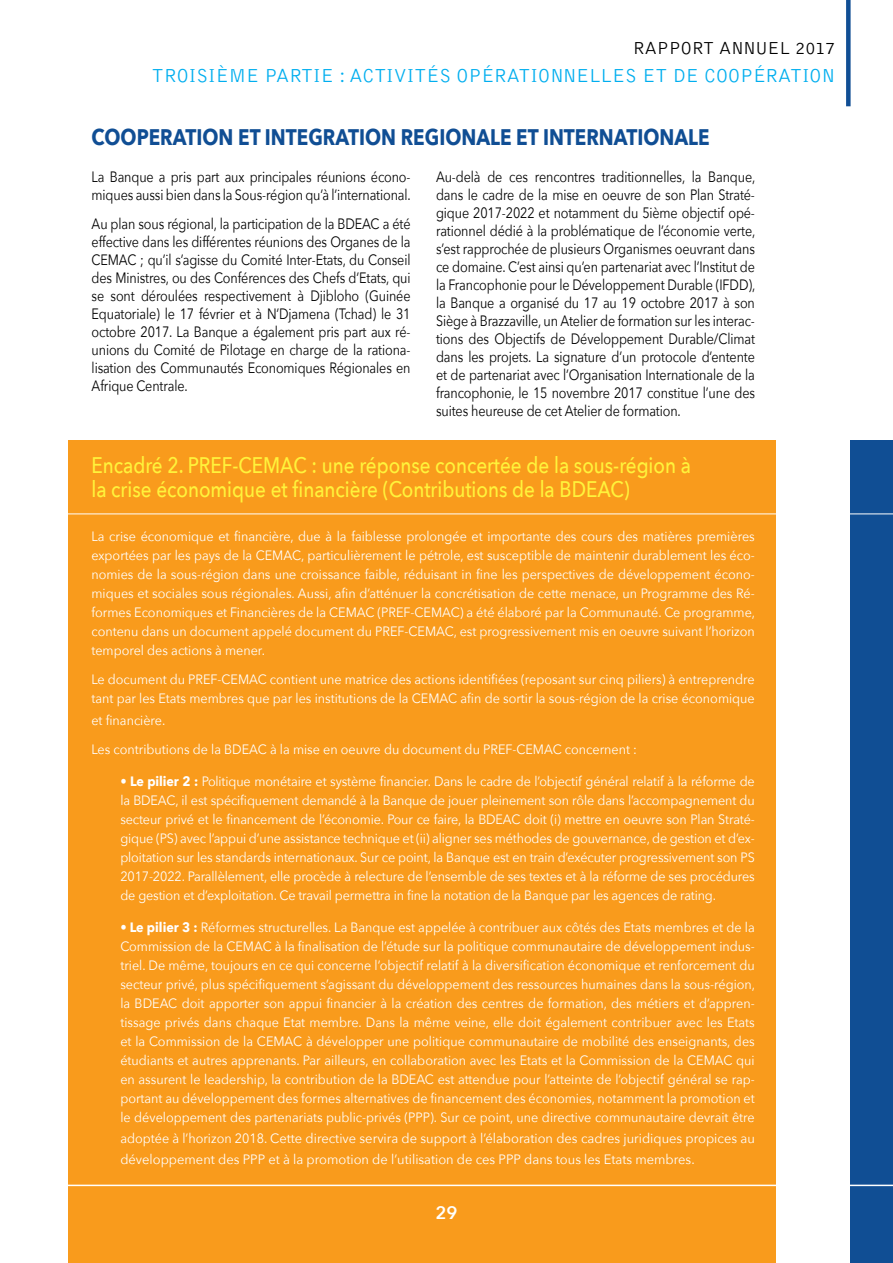
<style>
.page{position:relative;width:893px;height:1263px;background:#fff}
.page>*{position:absolute;margin:0;border:0;box-sizing:border-box;transform-origin:0 0}
.t1{font:500 22.5px/24px "Avenir Next";color:#fff33b;scale:.84 1}
.t2{font:700 22.5px "Avenir Next";color:#104e94;scale:.84 1}
.t3{font:300 19.5px "Bell Gothic Std";color:#00aeef}
.t4{font:300 18px "Bell Gothic Std";color:#000}
.t5{font:600 18px "Avenir Next";color:#fff}
.t6{font:15px/18px "Avenir Next";letter-spacing:-.01em;color:#000;text-align:justify;scale:.84 1}
.t7{font:13.5px/19px "Avenir Next";color:#fff;text-align:justify;scale:.93 1}
.s1{font-weight:700}
</style>
<div class="page">
<div style="left:846px;top:0;width:5px;height:106px;background:#104e94"></div>
<div style="left:68px;top:440px;width:707px;height:823px;background:#f99b1c"></div>
<div style="left:851px;top:440px;width:42px;height:823px;background:#104e94"></div>
<hr style="left:0;top:513px;width:893px;height:1px;background:#fff">
<hr style="left:0;top:1184px;width:893px;height:2px;background:#fff">
<h3 class="t4" style="left:633px;top:38px;width:204px">RAPPORT ANNUEL 2017</h3>
<h2 class="t3" style="left:152px;top:66px;width:685px">TROISIÈME PARTIE : ACTIVITÉS OPÉRATIONNELLES ET DE COOPÉRATION</h2>
<h1 class="t2" style="left:92px;top:117px;width:737px">COOPERATION ET INTEGRATION REGIONALE ET INTERNATIONALE</h1>
<p class="t6" style="left:92px;top:167px;width:382px">La Banque a pris part aux principales réunions écono&shy;miques aussi bien dans la Sous-région qu’à l’international.</p>
<p class="t6" style="left:92px;top:214px;width:381px">Au plan sous régional, la participation de la BDEAC a été effective dans les différentes réunions des Organes de la CEMAC ; qu’il s’agisse du Comité Inter-Etats, du Conseil des Ministres, ou des Conférences des Chefs d’Etats, qui se sont déroulées respectivement à Djibloho (Guinée Equatoriale) le 17 février et à N’Djamena (Tchad) le 31 octobre 2017. La Banque a également pris part aux ré&shy;unions du Comité de Pilotage en charge de la rationa&shy;lisation des Communautés Economiques Régionales en Afrique Centrale.</p>
<p class="t6" style="left:436px;top:167px;width:382px">Au-delà de ces rencontres traditionnelles, la Banque, dans le cadre de la mise en oeuvre de son Plan Straté&shy;gique 2017-2022 et notamment du 5ième objectif opé&shy;rationnel dédié à la problématique de l’économie verte, s’est rapprochée de plusieurs Organismes oeuvrant dans ce domaine. C’est ainsi qu’en partenariat avec l’Institut de la Francophonie pour le Développement Durable (IFDD), la Banque a organisé du 17 au 19 octobre 2017 à son Siège à Brazzaville, un Atelier de formation sur les interac&shy;tions des Objectifs de Développement Durable/Climat dans les projets. La signature d’un protocole d’entente et de partenariat avec l’Organisation Internationale de la francophonie, le 15 novembre 2017 constitue l’une des suites heureuse de cet Atelier de formation.</p>
<h1 class="t1" style="left:91px;top:452px;width:715px">Encadré 2. PREF-CEMAC : une réponse concertée de la sous-région à la crise économique et financière (Contributions de la BDEAC)</h1>
<p class="t7" style="left:91px;top:526px;width:715px">La crise économique et financière, due à la faiblesse prolongée et importante des cours des matières premières exportées par les pays de la CEMAC, particulièrement le pétrole, est susceptible de maintenir durablement les éco&shy;nomies de la sous-région dans une croissance faible, réduisant in fine les perspectives de développement écono&shy;miques et sociales sous régionales. Aussi, afin d’atténuer la concrétisation de cette menace, un Programme des Ré&shy;formes Economiques et Financières de la CEMAC (PREF-CEMAC) a été élaboré par la Communauté. Ce programme, contenu dans un document appelé document du PREF-CEMAC, est progressivement mis en oeuvre suivant l’horizon temporel des actions à mener.</p>
<p class="t7" style="left:91px;top:669px;width:715px">Le document du PREF-CEMAC contient une matrice des actions identifiées (reposant sur cinq piliers) à entreprendre tant par les Etats membres que par les institutions de la CEMAC afin de sortir la sous-région de la crise économique</p>
<p class="t7" style="left:91px;top:705px;width:588px;line-height:29.2px">et financière.<br>Les contributions de la BDEAC à la mise en oeuvre du document du PREF-CEMAC concernent :</p>
<p class="t7" style="left:120px;top:771px;width:684px"><span class="s1">• Le pilier 2 :</span> Politique monétaire et système financier. Dans le cadre de l’objectif général relatif à la réforme de la BDEAC, il est spécifiquement demandé à la Banque de jouer pleinement son rôle dans l’accompagnement du secteur privé et le financement de l’économie. Pour ce faire, la BDEAC doit (i) mettre en oeuvre son Plan Straté&shy;gique (PS) avec l’appui d’une assistance technique et (ii) aligner ses méthodes de gouvernance, de gestion et d’ex&shy;ploitation sur les standards internationaux. Sur ce point, la Banque est en train d’exécuter progressivement son PS 2017-2022. Parallèlement, elle procède à relecture de l’ensemble de ses textes et à la réforme de ses procédures de gestion et d’exploitation. Ce travail permettra in fine la notation de la Banque par les agences de rating.</p>
<p class="t7" style="left:120px;top:917px;width:684px"><span class="s1">• Le pilier 3 :</span> Réformes structurelles. La Banque est appelée à contribuer aux côtés des Etats membres et de la Commission de la CEMAC à la finalisation de l’étude sur la politique communautaire de développement indus&shy;triel. De même, toujours en ce qui concerne l’objectif relatif à la diversification économique et renforcement du secteur privé, plus spécifiquement s’agissant du développement des ressources humaines dans la sous-région, la BDEAC doit apporter son appui financier à la création des centres de formation, des métiers et d’appren&shy;tissage privés dans chaque Etat membre. Dans la même veine, elle doit également contribuer avec les Etats et la Commission de la CEMAC à développer une politique communautaire de mobilité des enseignants, des étudiants et autres apprenants. Par ailleurs, en collaboration avec les Etats et la Commission de la CEMAC qui en assurent le leadership, la contribution de la BDEAC est attendue pour l’atteinte de l’objectif général se rap&shy;portant au développement des formes alternatives de financement des économies, notamment la promotion et le développement des partenariats public-privés (PPP). Sur ce point, une directive communautaire devrait être</p>
<p class="t7" style="left:120px;top:1127px;width:684px;line-height:21.1px">adoptée à l’horizon 2018. Cette directive servira de support à l’élaboration des cadres juridiques propices au développement des PPP et à la promotion de l’utilisation de ces PPP dans tous les Etats membres.</p>
<h3 class="t5" style="left:435px;top:1197px;width:23px">29</h3>
</div>
